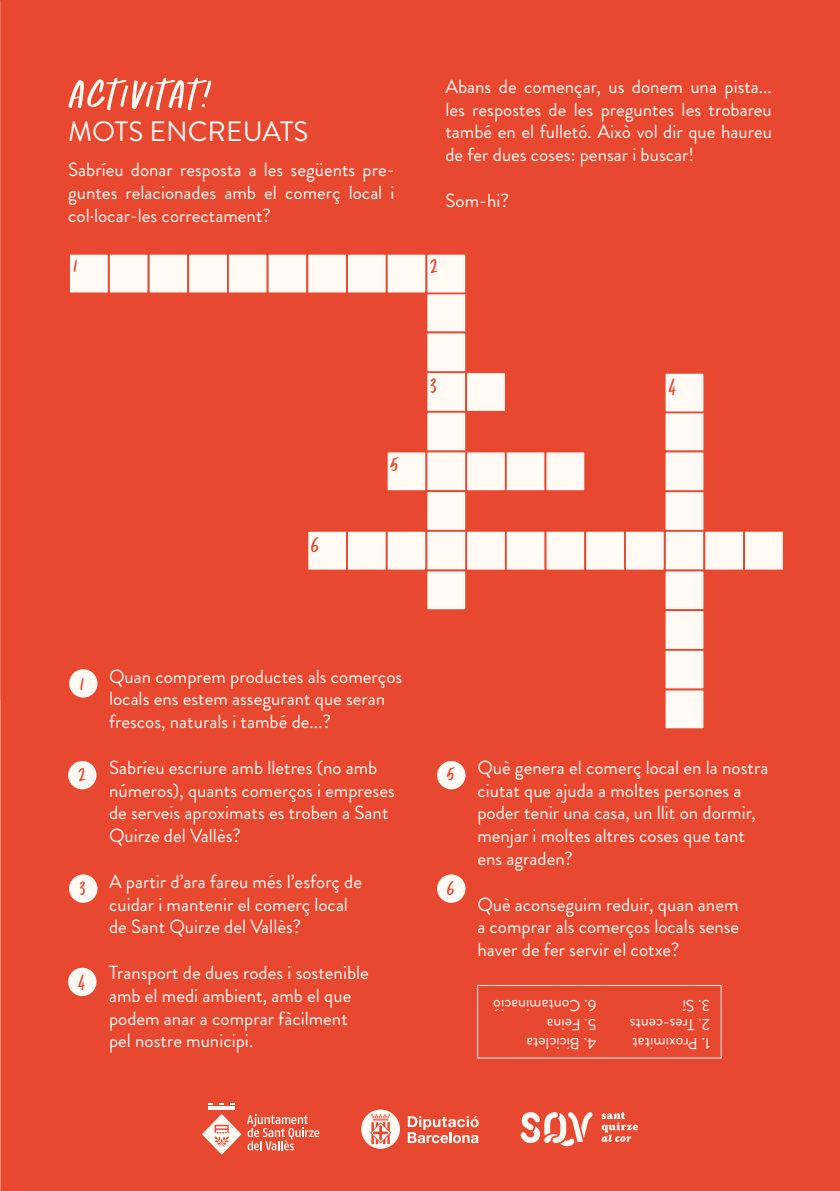
<style>
.page{position:relative;width:840px;height:1191px;background:#fff}
.page>*{position:absolute;margin:0;border:0;box-sizing:border-box;transform-origin:0 0}
.t1{font:60px "Oranges And Lemons Caps";color:#fffaf4}
.t2{font:34.4px "Oranges And Lemons Caps";color:#e84730}
.t3{font:33px "Oranges And Lemons Caps";color:#e84730}
.t4{font:32px "Oranges And Lemons Caps";color:#e84730}
.t5{font:28px "Brandon Grotesque";color:#fffaf4}
.t6{font:19px/22.8px "Brandon Grotesque";color:#fffaf4}
.t7{font:16px "Brandon Grotesque";color:#fffaf4}
</style>
<div class="page">
<div style="left:0;top:0;width:839px;height:1191px;background:#e84730"></div>
<svg style="left:247px;top:1114px;width:72px;height:36px"></svg>
<svg style="left:202px;top:1103px;width:39px;height:51px"></svg>
<svg style="left:601px;top:1112px;width:36px;height:29px"></svg>
<svg style="left:520px;top:1112px;width:72px;height:34px"></svg>
<svg style="left:407px;top:1116px;width:71px;height:27px"></svg>
<svg style="left:361px;top:1109px;width:39px;height:39px"></svg>
<div style="left:69px;top:669px;width:28px;height:28px;background:#fffaf4;border-radius:50%"></div>
<div style="left:68px;top:967px;width:28px;height:29px;background:#fffaf4;border-radius:50%"></div>
<div style="left:437px;top:761px;width:28px;height:28px;background:#fffaf4;border-radius:50%"></div>
<div style="left:437px;top:874px;width:28px;height:28px;background:#fffaf4;border-radius:50%"></div>
<div style="left:68px;top:761px;width:28px;height:28px;background:#fffaf4;border-radius:50%"></div>
<div style="left:69px;top:874px;width:28px;height:28px;background:#fffaf4;border-radius:50%"></div>
<div style="left:477px;top:985px;width:244px;height:73px;border:1px solid #fffaf4"></div>
<div style="left:147px;top:253px;width:42px;height:41px;background:#fffaf4;border:2px solid #e84730"></div>
<div style="left:425px;top:292px;width:42px;height:41px;background:#fffaf4;border:2px solid #e84730"></div>
<div style="left:663px;top:411px;width:41px;height:41px;background:#fffaf4;border:2px solid #e84730"></div>
<div style="left:425px;top:371px;width:42px;height:42px;background:#fffaf4;border:2px solid #e84730"></div>
<div style="left:663px;top:490px;width:41px;height:42px;background:#fffaf4;border:2px solid #e84730"></div>
<div style="left:385px;top:450px;width:42px;height:42px;background:#fffaf4;border:2px solid #e84730"></div>
<div style="left:306px;top:530px;width:42px;height:41px;background:#fffaf4;border:2px solid #e84730"></div>
<div style="left:187px;top:253px;width:42px;height:41px;background:#fffaf4;border:2px solid #e84730"></div>
<div style="left:425px;top:331px;width:42px;height:42px;background:#fffaf4;border:2px solid #e84730"></div>
<div style="left:663px;top:450px;width:41px;height:42px;background:#fffaf4;border:2px solid #e84730"></div>
<div style="left:465px;top:371px;width:41px;height:42px;background:#fffaf4;border:2px solid #e84730"></div>
<div style="left:465px;top:450px;width:41px;height:42px;background:#fffaf4;border:2px solid #e84730"></div>
<div style="left:504px;top:450px;width:42px;height:42px;background:#fffaf4;border:2px solid #e84730"></div>
<div style="left:544px;top:450px;width:41px;height:42px;background:#fffaf4;border:2px solid #e84730"></div>
<div style="left:346px;top:530px;width:41px;height:41px;background:#fffaf4;border:2px solid #e84730"></div>
<div style="left:227px;top:253px;width:41px;height:41px;background:#fffaf4;border:2px solid #e84730"></div>
<div style="left:385px;top:530px;width:42px;height:41px;background:#fffaf4;border:2px solid #e84730"></div>
<div style="left:266px;top:253px;width:42px;height:41px;background:#fffaf4;border:2px solid #e84730"></div>
<div style="left:425px;top:411px;width:42px;height:41px;background:#fffaf4;border:2px solid #e84730"></div>
<div style="left:663px;top:530px;width:41px;height:41px;background:#fffaf4;border:2px solid #e84730"></div>
<div style="left:306px;top:253px;width:42px;height:41px;background:#fffaf4;border:2px solid #e84730"></div>
<div style="left:425px;top:450px;width:42px;height:42px;background:#fffaf4;border:2px solid #e84730"></div>
<div style="left:663px;top:569px;width:41px;height:42px;background:#fffaf4;border:2px solid #e84730"></div>
<div style="left:465px;top:530px;width:41px;height:41px;background:#fffaf4;border:2px solid #e84730"></div>
<div style="left:346px;top:253px;width:41px;height:41px;background:#fffaf4;border:2px solid #e84730"></div>
<div style="left:425px;top:490px;width:42px;height:42px;background:#fffaf4;border:2px solid #e84730"></div>
<div style="left:663px;top:609px;width:41px;height:42px;background:#fffaf4;border:2px solid #e84730"></div>
<div style="left:504px;top:530px;width:42px;height:41px;background:#fffaf4;border:2px solid #e84730"></div>
<div style="left:385px;top:253px;width:42px;height:41px;background:#fffaf4;border:2px solid #e84730"></div>
<div style="left:425px;top:530px;width:42px;height:41px;background:#fffaf4;border:2px solid #e84730"></div>
<div style="left:663px;top:649px;width:41px;height:41px;background:#fffaf4;border:2px solid #e84730"></div>
<div style="left:544px;top:530px;width:42px;height:41px;background:#fffaf4;border:2px solid #e84730"></div>
<div style="left:425px;top:253px;width:42px;height:41px;background:#fffaf4;border:2px solid #e84730"></div>
<div style="left:663px;top:372px;width:41px;height:41px;background:#fffaf4;border:2px solid #e84730"></div>
<div style="left:425px;top:569px;width:42px;height:42px;background:#fffaf4;border:2px solid #e84730"></div>
<div style="left:663px;top:688px;width:41px;height:42px;background:#fffaf4;border:2px solid #e84730"></div>
<div style="left:584px;top:530px;width:41px;height:41px;background:#fffaf4;border:2px solid #e84730"></div>
<div style="left:623px;top:530px;width:42px;height:41px;background:#fffaf4;border:2px solid #e84730"></div>
<div style="left:703px;top:530px;width:41px;height:41px;background:#fffaf4;border:2px solid #e84730"></div>
<div style="left:742px;top:530px;width:42px;height:41px;background:#fffaf4;border:2px solid #e84730"></div>
<div style="left:108px;top:253px;width:41px;height:41px;background:#fffaf4;border:2px solid #e84730"></div>
<div style="left:68px;top:253px;width:41px;height:41px;background:#fffaf4;border:2px solid #e84730"></div>
<h1 class="t1" style="left:68px;top:70px;width:148px">ACTIVITAT!</h1>
<h3 class="t5" style="left:68px;top:112px;width:242px">MOTS ENCREUATS</h3>
<p class="t6" style="left:68px;top:159px;width:328px;text-align:justify">Sabríeu donar resposta a les següents pre&shy;guntes relacionades amb el comerç local i col·locar-les correctament?</p>
<h3 class="t3" style="left:73px;top:252px;width:6px">1</h3>
<p class="t6" style="left:445px;top:75px;width:328px;text-align:justify">Abans de començar, us donem una pista... les respostes de les preguntes les trobareu també en el fulletó. Això vol dir que haureu de fer dues coses: pensar i buscar!</p>
<p class="t6" style="left:445px;top:189px;width:65px">Som-hi?</p>
<h2 class="t2" style="left:429px;top:252px;width:10px">2</h2>
<h2 class="t2" style="left:310px;top:530px;width:11px">6</h2>
<h2 class="t2" style="left:389px;top:451px;width:12px">5</h2>
<h2 class="t2" style="left:429px;top:372px;width:9px">3</h2>
<h2 class="t2" style="left:667px;top:372px;width:10px">4</h2>
<h3 class="t4" style="left:80px;top:670px;width:6px">1</h3>
<h3 class="t4" style="left:78px;top:761px;width:9px">2</h3>
<h3 class="t4" style="left:79px;top:875px;width:8px">3</h3>
<h3 class="t4" style="left:78px;top:968px;width:10px">4</h3>
<p class="t6" style="left:109px;top:665px;width:294px">Quan comprem productes als comerços locals ens estem assegurant que seran frescos, naturals i també de...?</p>
<p class="t6" style="left:109px;top:756px;width:287px">Sabríeu escriure amb lletres (no amb números), quants comerços i empreses de serveis aproximats es troben a Sant<br>Quirze del Vallès?</p>
<p class="t6" style="left:109px;top:870px;width:254px">A partir d’ara fareu més l’esforç de cuidar i mantenir el comerç local de Sant Quirze del Vallès?</p>
<p class="t6" style="left:109px;top:961px;width:261px">Transport de dues rodes i sostenible amb el medi ambient, amb el que podem anar a comprar fàcilment pel nostre municipi.</p>
<h3 class="t4" style="left:446px;top:761px;width:11px">5</h3>
<h3 class="t4" style="left:446px;top:875px;width:10px">6</h3>
<p class="t6" style="left:477px;top:756px;width:292px">Què genera el comerç local en la nostra ciutat que ajuda a moltes persones a poder tenir una casa, un llit on dormir, menjar i moltes altres coses que tant ens agraden?</p>
<p class="t6" style="left:477px;top:893px;width:263px;text-align:justify">Què aconseguim reduir, quan anem a comprar als comerços locals sense haver de fer servir el cotxe?</p>
<p class="t7" style="left:596px;top:1016px;width:105px;rotate:-180deg">6. Contaminació</p>
<p class="t7" style="left:710px;top:1016px;width:29px;rotate:-180deg">3. Sí</p>
<p class="t7" style="left:596px;top:1035px;width:51px;rotate:-180deg">5. Feina</p>
<p class="t7" style="left:710px;top:1035px;width:82px;rotate:-180deg">2. Tres-cents</p>
<p class="t7" style="left:596px;top:1054px;width:72px;rotate:-180deg">4. Bicicleta</p>
<p class="t7" style="left:710px;top:1054px;width:79px;rotate:-180deg">1. Proximitat</p>
</div>
